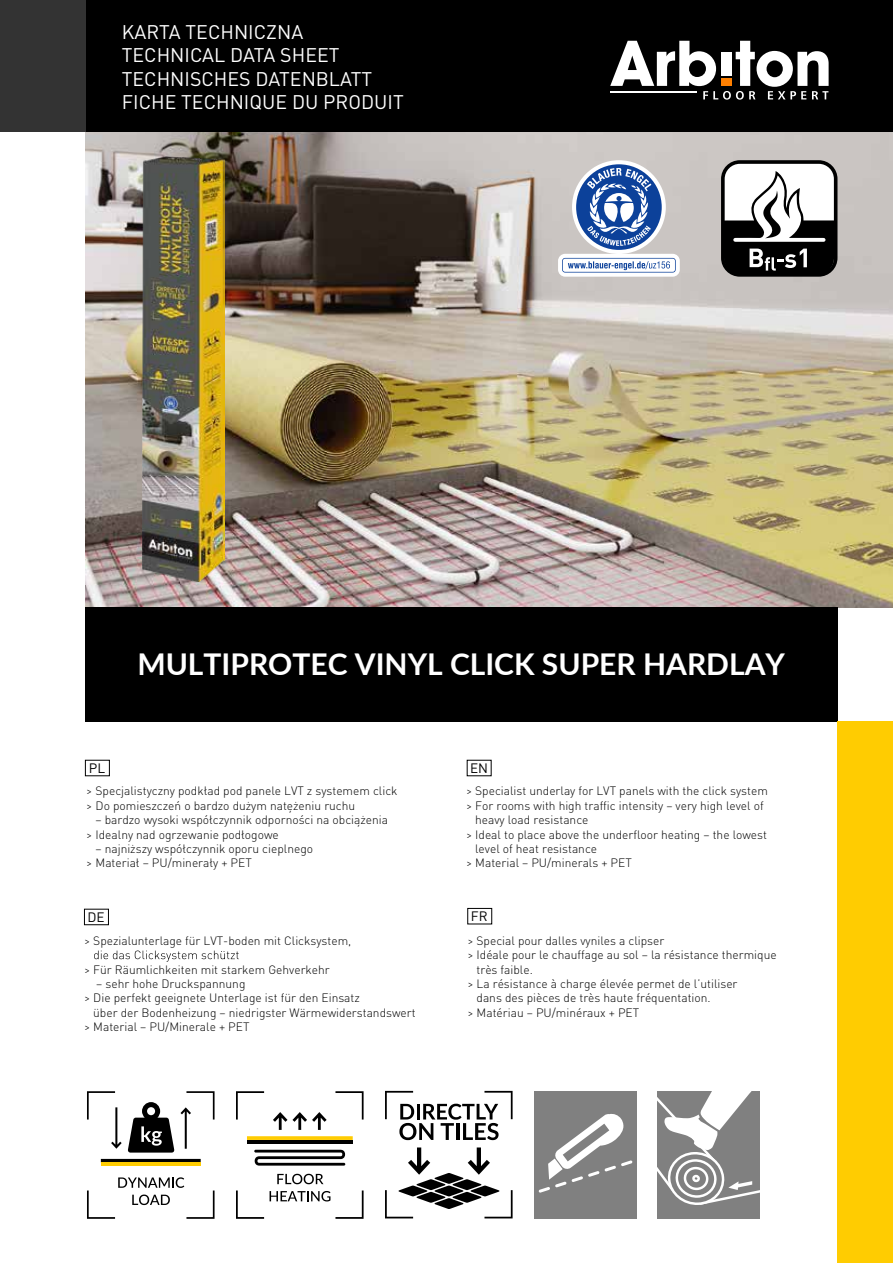
<style>
.page{position:relative;width:893px;height:1263px;background:#fff}
.page>*{position:absolute;margin:0;border:0;box-sizing:border-box;transform-origin:0 0}
.t1{font:700 30px "Lato";color:#fff}
.t2{font:19.5px/23.4px "DIN Pro";color:#fff}
.t3{font:13.5px "DIN Pro";color:#000}
.t4{font:300 12px/14.4px "DIN Pro";color:#000}
</style>
<div class="page">
<img style="left:85px;top:131px;width:808px;height:476px">
<div style="left:85px;top:607px;width:752px;height:114px;background:#000"></div>
<div style="left:85px;top:0;width:808px;height:131px;background:#000"></div>
<div style="left:0;top:0;width:86px;height:131px;background:#333"></div>
<svg style="left:610px;top:41px;width:219px;height:59px"></svg>
<div style="left:721px;top:78px;width:10px;height:8px;background:#ff8001"></div>
<div style="left:837px;top:721px;width:56px;height:542px;background:#ffcc01"></div>
<svg style="left:721px;top:160px;width:116px;height:117px"></svg>
<div style="left:84px;top:909px;width:25px;height:16px;border:1px solid #000"></div>
<div style="left:85px;top:760px;width:25px;height:16px;border:1px solid #000"></div>
<svg style="left:94px;top:950px;width:145px;height:12px"></svg>
<div style="left:467px;top:908px;width:25px;height:16px;border:1px solid #000"></div>
<svg style="left:87px;top:1177px;width:128px;height:42px"></svg>
<hr style="left:101px;top:1159px;width:100px;height:3px;background:#000">
<hr style="left:101px;top:1162px;width:100px;height:4px;background:#ffcc01">
<svg style="left:87px;top:1091px;width:35px;height:58px"></svg>
<svg style="left:180px;top:1091px;width:35px;height:58px"></svg>
<svg style="left:128px;top:1102px;width:46px;height:50px"></svg>
<svg style="left:273px;top:1112px;width:54px;height:18px"></svg>
<svg style="left:254px;top:1150px;width:91px;height:15px"></svg>
<svg style="left:247px;top:1136px;width:106px;height:4px"></svg>
<hr style="left:247px;top:1140px;width:106px;height:3px;background:#000">
<svg style="left:236px;top:1091px;width:28px;height:28px"></svg>
<svg style="left:335px;top:1091px;width:29px;height:28px"></svg>
<svg style="left:236px;top:1190px;width:28px;height:29px"></svg>
<svg style="left:277px;top:1174px;width:46px;height:10px"></svg>
<svg style="left:270px;top:1190px;width:94px;height:29px"></svg>
<div style="left:657px;top:1091px;width:102px;height:127px;background:#808080"></div>
<svg style="left:657px;top:1091px;width:102px;height:114px"></svg>
<div style="left:534px;top:1091px;width:102px;height:127px;background:#808080"></div>
<svg style="left:539px;top:1114px;width:93px;height:78px"></svg>
<svg style="left:558px;top:160px;width:122px;height:117px"></svg>
<img style="left:142px;top:157px;width:82px;height:425px">
<svg style="left:385px;top:1091px;width:128px;height:49px"></svg>
<svg style="left:385px;top:1147px;width:128px;height:71px"></svg>
<h2 class="t2" style="left:122px;top:19px;width:283px">KARTA TECHNICZNA<br>TECHNICAL DATA SHEET<br>TECHNISCHES DATENBLATT<br>FICHE TECHNIQUE DU PRODUIT</h2>
<h1 class="t1" style="left:137px;top:642px;width:649px">MULTIPROTEC VINYL CLICK SUPER HARDLAY</h1>
<p class="t3" style="left:89px;top:759px;width:18px">PL</p>
<p class="t3" style="left:470px;top:759px;width:19px">EN</p>
<p class="t4" style="left:86px;top:783px;width:313px">&gt; Specjalistyczny podkład pod panele LVT z systemem click &gt; Do pomieszczeń o bardzo dużym natężeniu ruchu</p>
<p class="t4" style="left:86px;top:812px;width:303px;text-indent:9px">– bardzo wysoki współczynnik odporności na obciążenia &gt; Idealny nad ogrzewanie podłogowe</p>
<p class="t4" style="left:86px;top:840px;width:228px;text-indent:9px">– najniższy współczynnik oporu cieplnego &gt; Materiał – PU/minerały + PET</p>
<p class="t3" style="left:87px;top:908px;width:19px">DE</p>
<p class="t4" style="left:84px;top:932px;width:269px">&gt; Spezialunterlage für LVT-boden mit Clicksystem,</p>
<p class="t4" style="left:84px;top:961px;width:247px">&gt; Für Räumlichkeiten mit starkem Gehverkehr</p>
<p class="t4" style="left:96px;top:975px;width:151px">– sehr hohe Druckspannung</p>
<p class="t4" style="left:84px;top:990px;width:277px">&gt; Die perfekt geeignete Unterlage ist für den Einsatz</p>
<p class="t4" style="left:93px;top:1004px;width:324px">über der Bodenheizung – niedrigster Wärmewiderstandswert</p>
<p class="t4" style="left:84px;top:1018px;width:167px">&gt; Material – PU/Minerale + PET</p>
<p class="t4" style="left:466px;top:783px;width:303px">&gt; Specialist underlay for LVT panels with the click system</p>
<p class="t4" style="left:466px;top:797px;width:299px">&gt; For rooms with high traffic intensity – very high level of</p>
<p class="t4" style="left:475px;top:812px;width:115px">heavy load resistance</p>
<p class="t4" style="left:466px;top:826px;width:303px">&gt; Ideal to place above the underfloor heating – the lowest</p>
<p class="t4" style="left:475px;top:840px;width:123px">level of heat resistance</p>
<p class="t4" style="left:466px;top:855px;width:167px">&gt; Material – PU/minerals + PET</p>
<p class="t3" style="left:471px;top:907px;width:18px">FR</p>
<p class="t4" style="left:467px;top:932px;width:198px">&gt; Special pour dalles vyniles a clipser</p>
<p class="t4" style="left:467px;top:946px;width:311px">&gt; Idéale pour le chauffage au sol – la résistance thermique</p>
<p class="t4" style="left:476px;top:961px;width:58px">très faible.</p>
<p class="t4" style="left:467px;top:975px;width:272px">&gt; La résistance à charge élevée permet de l’utiliser</p>
<p class="t4" style="left:476px;top:990px;width:236px">dans des pièces de très haute fréquentation.</p>
<p class="t4" style="left:467px;top:1004px;width:173px">&gt; Matériau – PU/minéraux + PET</p>
</div>
